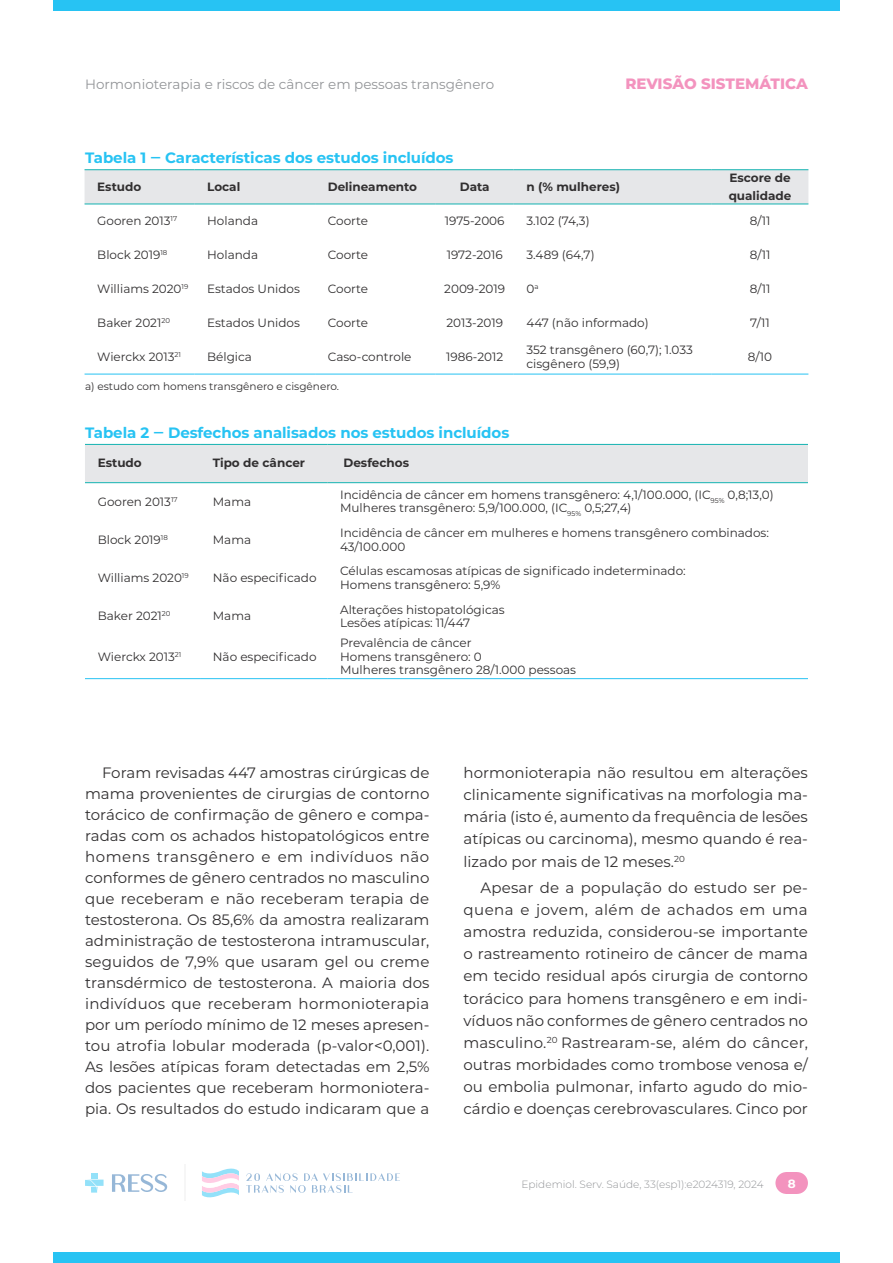
<style>
.page{position:relative;width:893px;height:1263px;background:#fff}
.page>*{position:absolute;margin:0;border:0;box-sizing:border-box;transform-origin:0 0}
.t1{font:15px/21px "Montserrat";color:#312f30;text-align:justify}
.legenda{font:700 15px "Montserrat";letter-spacing:-.005em;color:#27c3f3}
.t2{font:800 15px "Montserrat";color:#f393be}
.t3{font:13.5px "Montserrat";color:#939598}
.texto_nor_esq_rec2{font:12px/13.5px "Montserrat";color:#312f30}
.texto_tab_cen{font:700 12px/18px "Montserrat";color:#312f30}
.t4{font:700 12px "Montserrat";color:#fff}
.t5{font:300 10.5px "Montserrat";color:#939598}
.Observ__e_fontes_1{font:10.5px "Montserrat";color:#312f30}
</style>
<div class="page">
<div style="left:53px;top:0;width:787px;height:11px;background:#27c3f3"></div>
<div style="left:53px;top:1252px;width:787px;height:11px;background:#27c3f3"></div>
<div style="left:775px;top:1172px;width:22px;height:22px;background:#f393be;border-radius:50%"></div>
<div style="left:786px;top:1172px;width:22px;height:22px;background:#f393be;border-radius:50%"></div>
<div style="left:786px;top:1172px;width:11px;height:22px;background:#f393be"></div>
<hr style="left:184px;top:1164px;width:1px;height:37px;background:#ededed">
<svg style="left:85px;top:1173px;width:19px;height:19px"></svg>
<svg style="left:112px;top:1174px;width:55px;height:18px"></svg>
<svg style="left:202px;top:1168px;width:37px;height:30px"></svg>
<svg style="left:246px;top:1173px;width:154px;height:20px"></svg>
<div style="left:85px;top:170px;width:723px;height:34px;background:#e6e7e9"></div>
<hr style="left:85px;top:169px;width:109px;height:1px;background:#13b2b1">
<hr style="left:194px;top:169px;width:121px;height:1px;background:#13b2b1">
<hr style="left:315px;top:169px;width:121px;height:1px;background:#13b2b1">
<hr style="left:436px;top:169px;width:78px;height:1px;background:#13b2b1">
<hr style="left:514px;top:169px;width:198px;height:1px;background:#13b2b1">
<hr style="left:712px;top:169px;width:96px;height:1px;background:#13b2b1">
<hr style="left:85px;top:204px;width:109px;height:1px;background:#13b2b1">
<hr style="left:194px;top:204px;width:121px;height:1px;background:#13b2b1">
<hr style="left:315px;top:204px;width:121px;height:1px;background:#13b2b1">
<hr style="left:436px;top:204px;width:78px;height:1px;background:#13b2b1">
<hr style="left:514px;top:204px;width:198px;height:1px;background:#13b2b1">
<hr style="left:712px;top:204px;width:96px;height:1px;background:#13b2b1">
<hr style="left:85px;top:374px;width:109px;height:1px;background:#27c3f3">
<hr style="left:194px;top:374px;width:121px;height:1px;background:#27c3f3">
<hr style="left:315px;top:374px;width:121px;height:1px;background:#27c3f3">
<hr style="left:436px;top:374px;width:78px;height:1px;background:#27c3f3">
<hr style="left:514px;top:374px;width:198px;height:1px;background:#27c3f3">
<hr style="left:712px;top:374px;width:96px;height:1px;background:#27c3f3">
<div style="left:85px;top:445px;width:723px;height:37px;background:#e6e7e9"></div>
<hr style="left:85px;top:678px;width:115px;height:1px;background:#27c3f3">
<hr style="left:200px;top:678px;width:127px;height:1px;background:#27c3f3">
<hr style="left:327px;top:678px;width:481px;height:1px;background:#27c3f3">
<hr style="left:85px;top:444px;width:115px;height:1px;background:#13b2b1">
<hr style="left:200px;top:444px;width:127px;height:1px;background:#13b2b1">
<hr style="left:327px;top:444px;width:481px;height:1px;background:#13b2b1">
<hr style="left:85px;top:482px;width:115px;height:1px;background:#13b2b1">
<hr style="left:200px;top:482px;width:127px;height:1px;background:#13b2b1">
<hr style="left:327px;top:482px;width:481px;height:1px;background:#13b2b1">
<p class="t3" style="left:85px;top:75px;width:411px">Hormonioterapia e riscos de câncer em pessoas transgênero</p>
<p class="t2" style="left:625px;top:73px;width:184px">REVISÃO SISTEMÁTICA</p>
<p class="legenda" style="left:85px;top:147px;width:370px">Tabela 1 ‒ Características dos estudos incluídos</p>
<p class="texto_tab_cen" style="left:97px;top:177px;width:46px">Estudo</p>
<p class="texto_tab_cen" style="left:207px;top:177px;width:35px">Local</p>
<p class="texto_tab_cen" style="left:328px;top:177px;width:91px">Delineamento</p>
<p class="texto_tab_cen" style="left:460px;top:177px;width:31px">Data</p>
<p class="texto_tab_cen" style="left:526px;top:177px;width:95px">n (% mulheres)</p>
<p class="texto_tab_cen" style="left:729px;top:168px;width:64px">Escore de qualidade</p>
<p class="texto_nor_esq_rec2" style="left:97px;top:213px;width:81px">Gooren 2013<sup>17</sup></p>
<p class="texto_nor_esq_rec2" style="left:207px;top:213px;width:52px">Holanda</p>
<p class="texto_nor_esq_rec2" style="left:328px;top:213px;width:42px">Coorte</p>
<p class="texto_nor_esq_rec2" style="left:445px;top:213px;width:61px">1975-2006</p>
<p class="texto_nor_esq_rec2" style="left:526px;top:213px;width:65px">3.102 (74,3)</p>
<p class="texto_nor_esq_rec2" style="left:750px;top:213px;width:22px">8/11</p>
<p class="texto_nor_esq_rec2" style="left:97px;top:247px;width:72px">Block 2019<sup>18</sup></p>
<p class="texto_nor_esq_rec2" style="left:207px;top:247px;width:52px">Holanda</p>
<p class="texto_nor_esq_rec2" style="left:328px;top:247px;width:42px">Coorte</p>
<p class="texto_nor_esq_rec2" style="left:447px;top:247px;width:58px">1972-2016</p>
<p class="texto_nor_esq_rec2" style="left:526px;top:247px;width:70px">3.489 (64,7)</p>
<p class="texto_nor_esq_rec2" style="left:750px;top:247px;width:22px">8/11</p>
<p class="texto_nor_esq_rec2" style="left:97px;top:281px;width:93px">Williams 2020<sup>19</sup></p>
<p class="texto_nor_esq_rec2" style="left:207px;top:281px;width:94px">Estados Unidos</p>
<p class="texto_nor_esq_rec2" style="left:328px;top:281px;width:42px">Coorte</p>
<p class="texto_nor_esq_rec2" style="left:444px;top:281px;width:62px">2009-2019</p>
<p class="texto_nor_esq_rec2" style="left:526px;top:281px;width:14px">0<sup>a</sup></p>
<p class="texto_nor_esq_rec2" style="left:750px;top:281px;width:22px">8/11</p>
<p class="texto_nor_esq_rec2" style="left:97px;top:315px;width:74px">Baker 2021<sup>20</sup></p>
<p class="texto_nor_esq_rec2" style="left:207px;top:315px;width:94px">Estados Unidos</p>
<p class="texto_nor_esq_rec2" style="left:328px;top:315px;width:42px">Coorte</p>
<p class="texto_nor_esq_rec2" style="left:446px;top:315px;width:58px">2013-2019</p>
<p class="texto_nor_esq_rec2" style="left:526px;top:315px;width:124px">447 (não informado)</p>
<p class="texto_nor_esq_rec2" style="left:750px;top:315px;width:21px">7/11</p>
<p class="texto_nor_esq_rec2" style="left:97px;top:349px;width:85px">Wierckx 2013<sup>21</sup></p>
<p class="texto_nor_esq_rec2" style="left:207px;top:349px;width:46px">Bélgica</p>
<p class="texto_nor_esq_rec2" style="left:328px;top:349px;width:85px">Caso-controle</p>
<p class="texto_nor_esq_rec2" style="left:446px;top:349px;width:58px">1986-2012</p>
<p class="texto_nor_esq_rec2" style="left:526px;top:343px;width:168px">352 transgênero (60,7); 1.033 cisgênero (59,9)</p>
<p class="texto_nor_esq_rec2" style="left:748px;top:349px;width:26px">8/10</p>
<p class="Observ__e_fontes_1" style="left:85px;top:379px;width:256px">a) estudo com homens transgênero e cisgênero.</p>
<p class="legenda" style="left:85px;top:422px;width:426px">Tabela 2 ‒ Desfechos analisados nos estudos incluídos</p>
<p class="texto_tab_cen" style="left:98px;top:454px;width:46px">Estudo</p>
<p class="texto_tab_cen" style="left:213px;top:454px;width:94px">Tipo de câncer</p>
<p class="texto_tab_cen" style="left:343px;top:454px;width:67px">Desfechos</p>
<p class="texto_nor_esq_rec2" style="left:98px;top:494px;width:81px">Gooren 2013<sup>17</sup></p>
<p class="texto_nor_esq_rec2" style="left:213px;top:494px;width:40px">Mama</p>
<p class="texto_nor_esq_rec2" style="left:340px;top:487px;width:435px">Incidência de câncer em homens transgênero: 4,1/100.000, (IC<sub>95%</sub> 0,8;13,0)</p>
<p class="texto_nor_esq_rec2" style="left:340px;top:501px;width:293px">Mulheres transgênero: 5,9/100.000, (IC<sub>95%</sub> 0,5;27,4)</p>
<p class="texto_nor_esq_rec2" style="left:98px;top:532px;width:72px">Block 2019<sup>18</sup></p>
<p class="texto_nor_esq_rec2" style="left:213px;top:532px;width:40px">Mama</p>
<p class="texto_nor_esq_rec2" style="left:340px;top:526px;width:430px">Incidência de câncer em mulheres e homens transgênero combinados:<br>43/100.000</p>
<p class="texto_nor_esq_rec2" style="left:98px;top:571px;width:93px">Williams 2020<sup>19</sup></p>
<p class="texto_nor_esq_rec2" style="left:213px;top:571px;width:105px">Não especificado</p>
<p class="texto_nor_esq_rec2" style="left:340px;top:564px;width:347px">Células escamosas atípicas de significado indeterminado:</p>
<p class="texto_nor_esq_rec2" style="left:340px;top:577px;width:162px">Homens transgênero: 5,9%</p>
<p class="texto_nor_esq_rec2" style="left:98px;top:609px;width:74px">Baker 2021<sup>20</sup></p>
<p class="texto_nor_esq_rec2" style="left:213px;top:609px;width:40px">Mama</p>
<p class="texto_nor_esq_rec2" style="left:340px;top:602px;width:166px">Alterações histopatológicas</p>
<p class="texto_nor_esq_rec2" style="left:340px;top:616px;width:132px">Lesões atípicas: 11/447</p>
<p class="texto_nor_esq_rec2" style="left:98px;top:649px;width:85px">Wierckx 2013<sup>21</sup></p>
<p class="texto_nor_esq_rec2" style="left:213px;top:649px;width:105px">Não especificado</p>
<p class="texto_nor_esq_rec2" style="left:340px;top:636px;width:133px">Prevalência de câncer</p>
<p class="texto_nor_esq_rec2" style="left:340px;top:649px;width:143px">Homens transgênero: 0</p>
<p class="texto_nor_esq_rec2" style="left:340px;top:663px;width:238px">Mulheres transgênero 28/1.000 pessoas</p>
<p class="t1" style="left:85px;top:762px;width:346px;text-indent:17px">Foram revisadas 447 amostras cirúrgicas de mama provenientes de cirurgias de contorno torácico de confirmação de gênero e compa&shy;radas com os achados histopatológicos entre homens transgênero e em indivíduos não conformes de gênero centrados no masculino que receberam e não receberam terapia de testosterona. Os 85,6% da amostra realizaram administração de testosterona intramuscular, seguidos de 7,9% que usaram gel ou creme transdérmico de testosterona. A maioria dos indivíduos que receberam hormonioterapia por um período mínimo de 12 meses apresen&shy;tou atrofia lobular moderada (p-valor&lt;0,001).<br>As lesões atípicas foram detectadas em 2,5% dos pacientes que receberam hormoniotera&shy;pia. Os resultados do estudo indicaram que a</p>
<p class="t1" style="left:463px;top:761px;width:346px;line-height:22px">hormonioterapia não resultou em alterações clinicamente significativas na morfologia ma&shy;mária (isto é, aumento da frequência de lesões atípicas ou carcinoma), mesmo quando é rea&shy;lizado por mais de 12 meses.<sup>20</sup></p>
<p class="t1" style="left:463px;top:876px;width:346px;line-height:22px;text-indent:17px">Apesar de a população do estudo ser pe&shy;quena e jovem, além de achados em uma amostra reduzida, considerou-se importante o rastreamento rotineiro de câncer de mama em tecido residual após cirurgia de contorno torácico para homens transgênero e em indi&shy;víduos não conformes de gênero centrados no masculino.<sup>20</sup> Rastrearam-se, além do câncer, outras morbidades como trombose venosa e/ ou embolia pulmonar, infarto agudo do mio&shy;cárdio e doenças cerebrovasculares. Cinco por</p>
<p class="t5" style="left:521px;top:1177px;width:244px">Epidemiol. Serv. Saúde, 33(esp1):e2024319, 2024</p>
<p class="t4" style="left:788px;top:1175px;width:9px">8</p>
</div>
